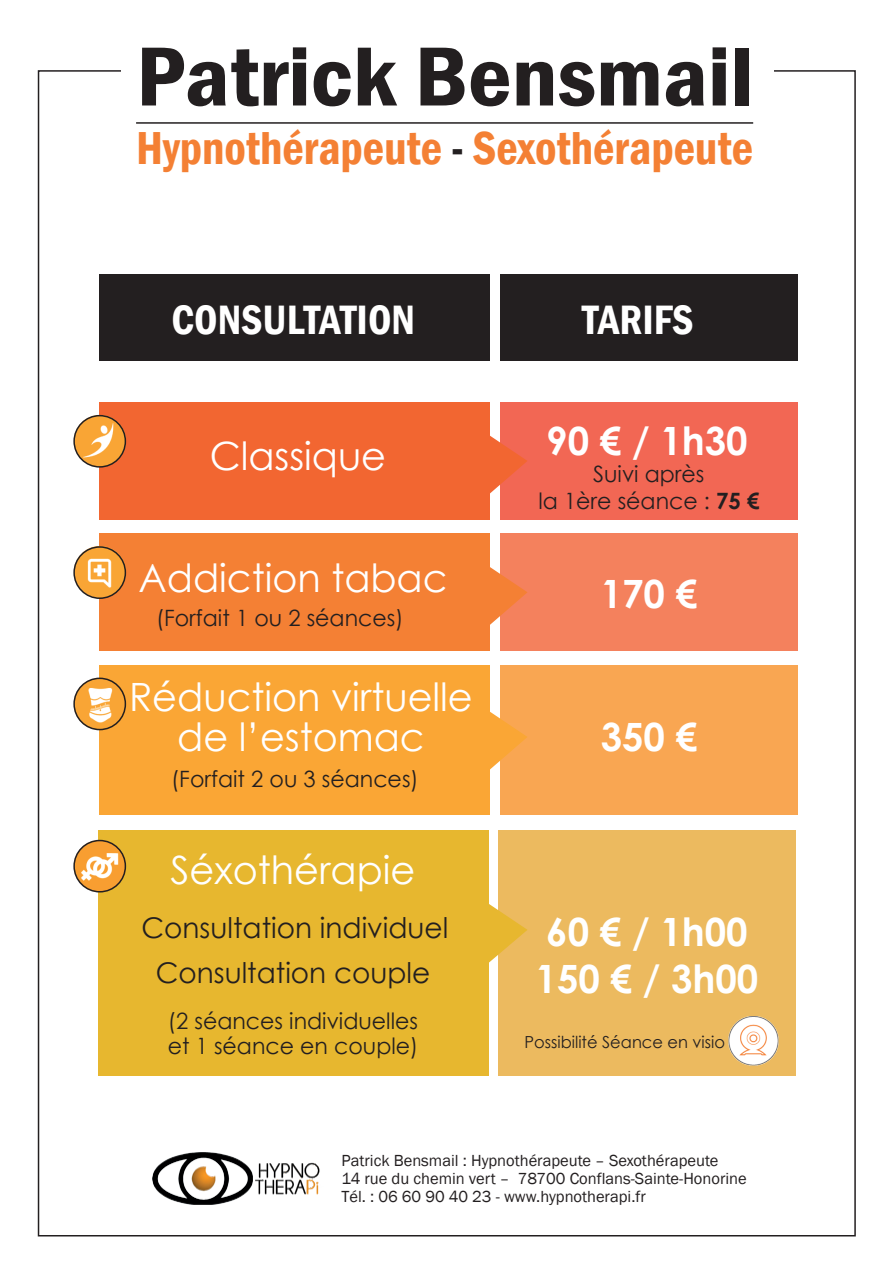
<style>
.page{position:relative;width:893px;height:1263px;background:#fff}
.page>*{position:absolute;margin:0;border:0;box-sizing:border-box;transform-origin:0 0}
.t1{font:600 condensed 86.7px "Franklin Gothic";color:#231f20;scale:1.1 1}
.t2{font:600 condensed 47.55px "Franklin Gothic";color:#f48034}
.t3{font:600 condensed 42.15px "Franklin Gothic";color:#fff}
.t4{font:39px/40.5px "Century Gothic";color:#fff;text-align:center}
.t5{font:700 39px/46.8px "Century Gothic";color:#fff}
.t6{font:28.5px/45px "Century Gothic";color:#231f20;text-align:center}
.t7{font:22.5px/25.5px "Century Gothic";color:#231f20}
.t8{font:16.65px "Century Gothic";color:#231f20}
.t9{font:16.5px/18px "Franklin Gothic";color:#231f20}
.s1{color:#231f20}
.s2{font-weight:700}
</style>
<div class="page">
<hr style="left:136px;top:122px;width:617px;height:2px;background:#231f20">
<div style="left:100px;top:274px;width:390px;height:87px;background:#231f20"></div>
<div style="left:500px;top:274px;width:297px;height:87px;background:#231f20"></div>
<div style="left:100px;top:402px;width:390px;height:118px;background:#f26631"></div>
<div style="left:500px;top:402px;width:297px;height:118px;background:#f26754"></div>
<div style="left:100px;top:665px;width:390px;height:150px;background:#faa635"></div>
<div style="left:500px;top:665px;width:297px;height:150px;background:#f9a652"></div>
<div style="left:98px;top:830px;width:390px;height:245px;background:#e7b72f"></div>
<div style="left:498px;top:830px;width:297px;height:245px;background:#ecba5f"></div>
<div style="left:100px;top:533px;width:390px;height:117px;background:#f48034"></div>
<div style="left:500px;top:533px;width:297px;height:117px;background:#f4815d"></div>
<svg style="left:490px;top:435px;width:37px;height:59px"></svg>
<svg style="left:490px;top:567px;width:37px;height:58px"></svg>
<svg style="left:490px;top:712px;width:37px;height:58px"></svg>
<svg style="left:488px;top:903px;width:39px;height:60px"></svg>
<img style="left:152px;top:1152px;width:168px;height:53px">
<img style="left:74px;top:416px;width:51px;height:51px">
<img style="left:74px;top:680px;width:51px;height:49px">
<img style="left:74px;top:546px;width:51px;height:51px">
<img style="left:75px;top:840px;width:50px;height:52px">
<img style="left:728px;top:1016px;width:50px;height:49px">
<div style="left:73px;top:840px;width:53px;height:52px;border:2px solid #231f20;border-radius:50%"></div>
<div style="left:73px;top:677px;width:53px;height:53px;border:2px solid #231f20;border-radius:50%"></div>
<div style="left:73px;top:546px;width:53px;height:53px;border:2px solid #231f20;border-radius:50%"></div>
<div style="left:73px;top:415px;width:53px;height:53px;border:2px solid #231f20;border-radius:50%"></div>
<h1 class="t1" style="left:136px;top:19px;width:562px">Patrick Bensmail</h1>
<h2 class="t2" style="left:136px;top:116px;width:619px">Hypnothérapeute <span class="s1">-</span> Sexothérapeute</h2>
<h3 class="t3" style="left:171px;top:292px;width:245px">CONSULTATION</h3>
<h3 class="t3" style="left:582px;top:292px;width:113px">TARIFS</h3>
<h3 class="t4" style="left:210px;top:435px;width:178px">Classique</h3>
<h3 class="t4" style="left:139px;top:557px;width:310px">Addiction tabac</h3>
<h3 class="t7" style="left:156px;top:605px;width:249px">(Forfait 1 ou 2 séances)</h3>
<h3 class="t4" style="left:129px;top:676px;width:345px">Réduction virtuelle de l’estomac</h3>
<h3 class="t7" style="left:171px;top:765px;width:249px">(Forfait 2 ou 3 séances)</h3>
<h3 class="t4" style="left:171px;top:849px;width:246px">Séxothérapie</h3>
<h3 class="t6" style="left:142px;top:904px;width:308px">Consultation individuel<br>Consultation couple</h3>
<h3 class="t7" style="left:168px;top:1008px;width:252px">(2 séances individuelles et 1 séance en couple)</h3>
<h3 class="t5" style="left:546px;top:415px;width:203px">90 € / 1h30</h3>
<h3 class="t7" style="left:538px;top:460px;width:223px;line-height:27px;text-align:center">Suivi après<br>la 1ère séance : <span class="s2">75 €</span></h3>
<h3 class="t5" style="left:601px;top:569px;width:98px">170 €</h3>
<h3 class="t5" style="left:601px;top:712px;width:98px">350 €</h3>
<h3 class="t5" style="left:536px;top:906px;width:224px">60 € / 1h00<br>150 € / 3h00</h3>
<p class="t8" style="left:525px;top:1030px;width:202px">Possibilité Séance en visio</p>
<p class="t9" style="left:341px;top:1152px;width:407px">Patrick Bensmail : Hypnothérapeute – Sexothérapeute<br>14 rue du chemin vert – 78700 Conflans-Sainte-Honorine<br>Tél. : 06 60 90 40 23 - www.hypnotherapi.fr</p>
</div>
